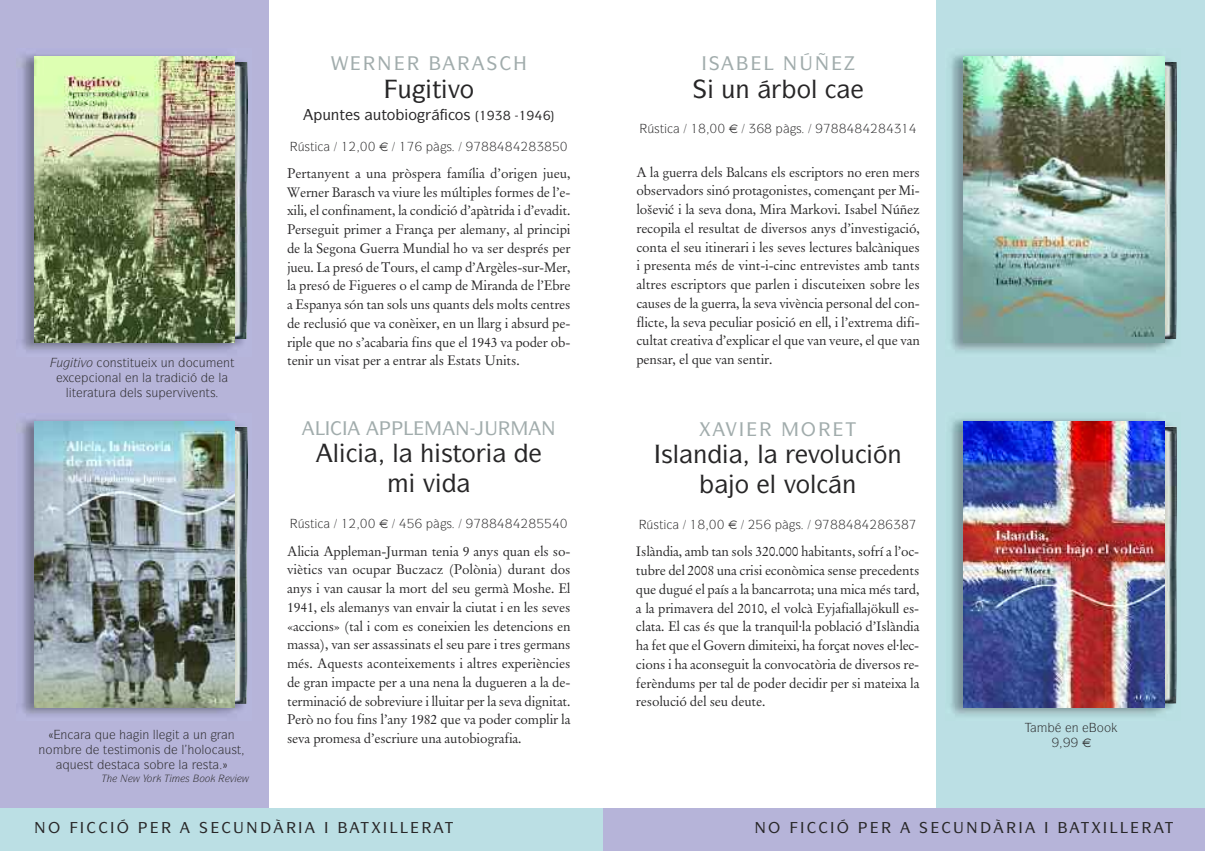
<style>
.page{position:relative;width:1205px;height:851px;background:#fff}
.page>*{position:absolute;margin:0;border:0;box-sizing:border-box;transform-origin:0 0}
.t1{font:500 25px "Itc Symbol";color:#272627}
.t2{font:500 15px "Itc Symbol";color:#272627}
.t3{font:13.75px/18.8px "Garamand Classic";letter-spacing:-.015em;color:#272627;text-align:justify}
.t4{font:12.5px "Itc Symbol";color:#272627}
.t5{font:italic 12.5px "Itc Symbol";color:#272627}
.t6{font:italic 10px "Itc Symbol";color:#272627}
.s1{font-family:"Times"}
</style>
<div class="page">
<div style="left:935px;top:0;width:270px;height:850px;background:#bbdfe4"></div>
<div style="left:602px;top:808px;width:603px;height:42px;background:#b6b4d9"></div>
<div style="left:0;top:0;width:269px;height:850px;background:#b6b4d9"></div>
<div style="left:0;top:808px;width:602px;height:42px;background:#bbdfe4"></div>
<img style="left:950px;top:54px;width:227px;height:298px">
<img style="left:1164px;top:62px;width:12px;height:277px">
<img style="left:964px;top:57px;width:200px;height:285px">
<img style="left:950px;top:418px;width:227px;height:298px">
<img style="left:1164px;top:426px;width:12px;height:277px">
<img style="left:964px;top:421px;width:200px;height:286px">
<img style="left:20px;top:54px;width:228px;height:297px">
<img style="left:235px;top:62px;width:12px;height:277px">
<img style="left:34px;top:57px;width:201px;height:285px">
<img style="left:20px;top:419px;width:228px;height:296px">
<img style="left:235px;top:427px;width:12px;height:276px">
<img style="left:34px;top:421px;width:201px;height:286px">
<p class="t5" style="left:56px;top:358px;width:86px">◆ ▼ ❖□ □■▲▼ ▼◆</p>
<p class="t4" style="left:161px;top:358px;width:46px">◆■ □◆</p>
<p class="t4" style="left:98px;top:373px;width:63px">□■● ■● ▼</p>
<p class="t4" style="left:218px;top:373px;width:5px">●</p>
<p class="t4" style="left:134px;top:388px;width:26px">●▲ ▲◆</p>
<p class="t4" style="left:177px;top:388px;width:40px">❖❖ ■▼▲</p>
<p class="t4" style="left:61px;top:729px;width:50px">■ ❑◆</p>
<p class="t4" style="left:142px;top:729px;width:18px">■ ●●</p>
<p class="t4" style="left:175px;top:729px;width:33px">▼ ◆■</p>
<p class="t4" style="left:228px;top:729px;width:8px">■</p>
<p class="t4" style="left:103px;top:744px;width:59px">▼ ▲▼ □■▲</p>
<p class="t4" style="left:181px;top:744px;width:61px">● □●□ ◆▲▼</p>
<p class="t4" style="left:63px;top:759px;width:33px">❑◆ ▲▼</p>
<p class="t4" style="left:178px;top:759px;width:36px">● ▲▼</p>
<p class="t6" style="left:185px;top:774px;width:27px">▲ □□</p>
<h1 class="t1" style="left:397px;top:79px;width:78px">◆ ▼❖□</h1>
<p class="t2" style="left:322px;top:109px;width:96px">◆■▼ ▲ ◆▼□ □</p>
<p class="t3" style="left:287px;top:165px;width:285px">Pertanyent a una pròspera família d’origen jueu, Werner Barasch va viure les múltiples formes de l’e&shy;xili, el confinament, la condició d’apàtrida i d’evadit.<br>Perseguit primer a França per alemany, al principi de la Segona Guerra Mundial ho va ser després per jueu. La presó de Tours, el camp d’Argèles-sur-Mer, la presó de Figueres o el camp de Miranda de l’Ebre a Espanya són tan sols uns quants dels molts centres de reclusió que va conèixer, en un llarg i absurd pe&shy;riple que no s’acabaria fins que el 1943 va poder ob&shy;tenir un visat per a entrar als Estats Units.</p>
<h1 class="t1" style="left:441px;top:444px;width:36px">▲▼□</h1>
<p class="t4" style="left:399px;top:519px;width:55px">✔ →▲</p>
<p class="t3" style="left:287px;top:543px;width:285px">Alicia Appleman-Jurman tenia 9 anys quan els so&shy;viètics van ocupar Buczacz (Polònia) durant dos anys i van causar la mort del seu germà Moshe. El 1941, els alemanys van envair la ciutat i en les seves «accions» (tal i com es coneixien les detencions en massa), van ser assassinats el seu pare i tres germans més. Aquests aconteixements i altres experiències de gran impacte per a una nena la dugueren a la de&shy;terminació de sobreviure i lluitar per la seva dignitat.<br>Però no fou fins l’any 1982 que va poder complir la seva promesa d’escriure una autobiografia.</p>
<p class="t4" style="left:748px;top:124px;width:55px">✓ →▲</p>
<p class="t4" style="left:886px;top:124px;width:32px">✔✓ ✔</p>
<p class="t3" style="left:636px;top:164px;width:285px">A la guerra dels Balcans els escriptors no eren mers observadors sinó protagonistes, començant per Mi&shy;loševi<span class="s1">ć</span> i la seva dona, Mira Markovi. Isabel Núñez recopila el resultat de diversos anys d’investigació, conta el seu itinerari i les seves lectures balcàniques i presenta més de vint-i-cinc entrevistes amb tants altres escriptors que parlen i discuteixen sobre les causes de la guerra, la seva vivència personal del con&shy;flicte, la seva peculiar posició en ell, i l’extrema difi&shy;cultat creativa d’explicar el que van veure, el que van pensar, el que van sentir.</p>
<h1 class="t1" style="left:661px;top:445px;width:48px">▲● ■</h1>
<h1 class="t1" style="left:757px;top:445px;width:99px">● ❖□●◆</h1>
<h1 class="t1" style="left:887px;top:445px;width:16px">■</h1>
<h1 class="t1" style="left:735px;top:475px;width:123px">□ ●❖□● ■</h1>
<p class="t3" style="left:636px;top:543px;width:285px">Islàndia, amb tan sols 320.000 habitants, sofrí a l’oc&shy;tubre del 2008 una crisi econòmica sense precedents que dugué el país a la bancarrota; una mica més tard, a la primavera del 2010, el volcà Eyjafiallajökull es&shy;clata. El cas és que la tranquil·la població d’Islàndia ha fet que el Govern dimiteixi, ha forçat noves el·lec&shy;cions i ha aconseguit la convocatòria de diversos re&shy;ferèndums per tal de poder decidir per si mateixa la resolució del seu deute.</p>
<p class="t4" style="left:1071px;top:723px;width:41px">■ □□</p>
</div>
